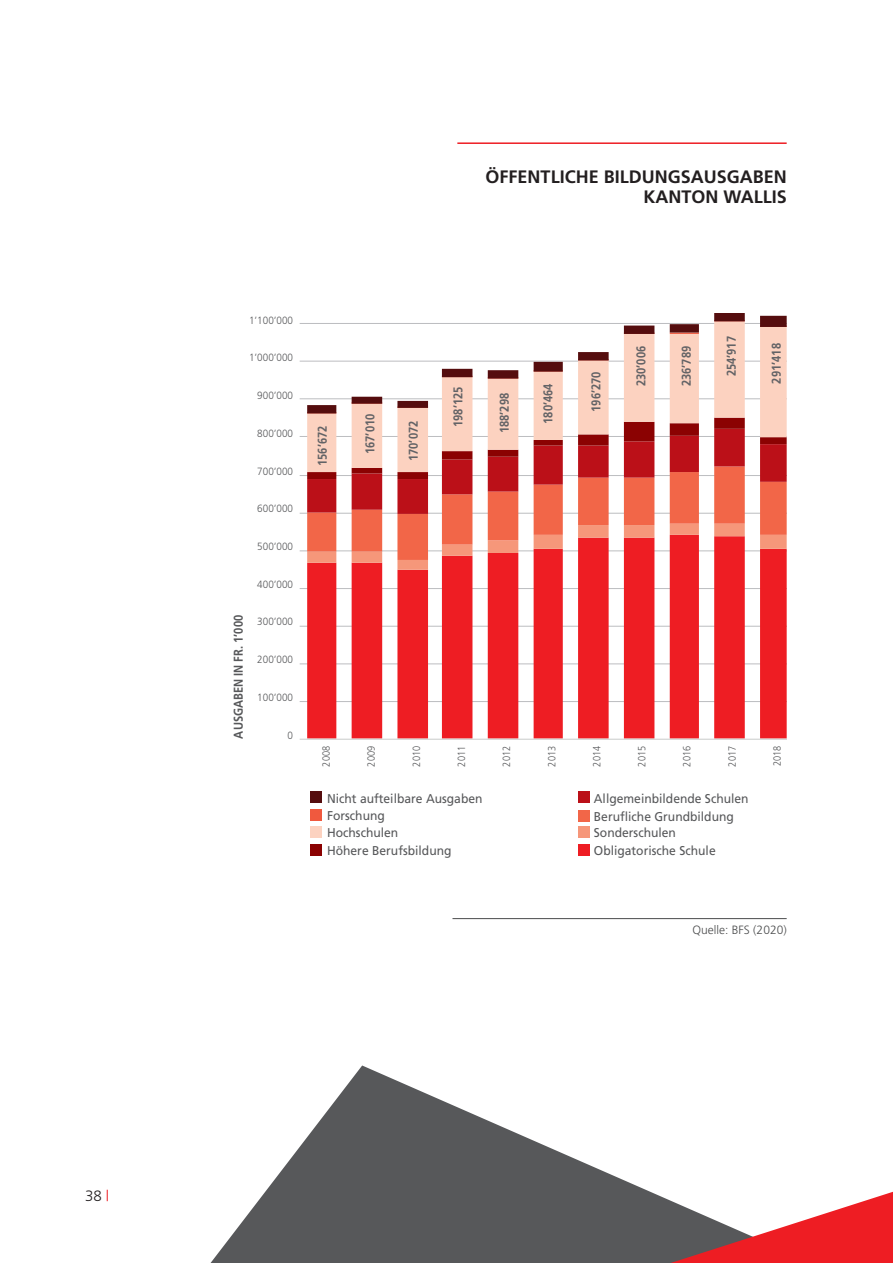
<style>
.page{position:relative;width:893px;height:1263px;background:#fff}
.page>*{position:absolute;margin:0;border:0;box-sizing:border-box;transform-origin:0 0}
.t1{font:700 18px/19.5px "Frutiger";color:#231f20;text-align:right}
.t2{font:300 15px "Frutiger";color:#231f20}
.t3{font:12.75px/18.1px "Frutiger LT Std";color:#57585a;scale:.95 1}
.t4{font:700 12.75px "Frutiger LT Std";color:#636366;scale:.88 1}
.t5{font:700 12.75px "Frutiger LT Std";color:#57585a;scale:.88 1}
.t6{font:300 12px "Frutiger";color:#4b4c4d}
.t7{font:300 10.5px "Frutiger LT Std";color:#57585a;scale:.94 1}
.t8{font:300 10.5px "Frutiger LT Std";color:#57585a;scale:.88 1}
.s1{color:#ee1d23}
</style>
<div class="page">
<svg style="left:211px;top:1065px;width:460px;height:198px;fill:#57585a"></svg>
<svg style="left:671px;top:1192px;width:222px;height:71px"></svg>
<hr style="left:457px;top:142px;width:330px;height:2px;background:#ee1d23">
<hr style="left:300px;top:701px;width:487px;height:1px;background:#bcbdc0">
<hr style="left:300px;top:663px;width:487px;height:1px;background:#bcbdc0">
<hr style="left:300px;top:626px;width:487px;height:1px;background:#bcbdc0">
<hr style="left:300px;top:588px;width:487px;height:1px;background:#bcbdc0">
<hr style="left:300px;top:550px;width:487px;height:1px;background:#bcbdc0">
<hr style="left:300px;top:513px;width:487px;height:1px;background:#bcbdc0">
<hr style="left:300px;top:475px;width:487px;height:1px;background:#bcbdc0">
<hr style="left:300px;top:436px;width:487px;height:1px;background:#bcbdc0">
<hr style="left:300px;top:398px;width:487px;height:1px;background:#bcbdc0">
<hr style="left:300px;top:361px;width:487px;height:1px;background:#bcbdc0">
<hr style="left:300px;top:323px;width:487px;height:1px;background:#bcbdc0">
<svg style="left:307px;top:570px;width:480px;height:168px;fill:#ee1d23"></svg>
<svg style="left:307px;top:560px;width:480px;height:10px"></svg>
<svg style="left:307px;top:514px;width:480px;height:46px"></svg>
<svg style="left:307px;top:413px;width:480px;height:101px"></svg>
<svg style="left:307px;top:313px;width:480px;height:100px"></svg>
<hr style="left:300px;top:739px;width:487px;height:1px;background:#cfd1d0">
<div style="left:310px;top:791px;width:11px;height:11px;background:#550d0e"></div>
<div style="left:310px;top:809px;width:11px;height:11px;background:#f0593e"></div>
<div style="left:310px;top:827px;width:11px;height:11px;background:#fcd2c0"></div>
<div style="left:310px;top:844px;width:11px;height:11px;background:#8b0202"></div>
<div style="left:579px;top:791px;width:11px;height:11px;background:#bb1018"></div>
<div style="left:579px;top:810px;width:11px;height:12px;background:#f26648"></div>
<div style="left:579px;top:827px;width:11px;height:11px;background:#f6977a"></div>
<div style="left:579px;top:844px;width:11px;height:11px;background:#ee1d23"></div>
<hr style="left:452px;top:918px;width:335px;height:1px;background:#4b4c4d">
<p class="t2" style="left:85px;top:1187px;width:26px">38 <span class="s1">|</span></p>
<h1 class="t1" style="left:486px;top:167px;width:303px">ÖFFENTLICHE BILDUNGSAUSGABEN<br>KANTON WALLIS</h1>
<p class="t7" style="left:249px;top:314px;width:48px">1’100’000</p>
<p class="t7" style="left:249px;top:352px;width:48px">1’000’000</p>
<p class="t7" style="left:257px;top:389px;width:40px">900’000</p>
<p class="t7" style="left:257px;top:427px;width:40px">800’000</p>
<p class="t7" style="left:257px;top:465px;width:40px">700’000</p>
<p class="t7" style="left:257px;top:503px;width:40px">600’000</p>
<p class="t7" style="left:257px;top:540px;width:40px">500’000</p>
<p class="t7" style="left:257px;top:578px;width:40px">400’000</p>
<p class="t7" style="left:257px;top:616px;width:40px">300’000</p>
<p class="t7" style="left:257px;top:654px;width:40px">200’000</p>
<p class="t7" style="left:257px;top:691px;width:40px">100’000</p>
<p class="t7" style="left:288px;top:729px;width:7px">0</p>
<p class="t5" style="left:231px;top:738px;width:142px;rotate:-90deg">AUSGABEN IN FR. 1’000</p>
<p class="t4" style="left:315px;top:466px;width:47px;rotate:-90deg">156’672</p>
<p class="t4" style="left:363px;top:454px;width:47px;rotate:-90deg">167’010</p>
<p class="t4" style="left:406px;top:461px;width:47px;rotate:-90deg">170’072</p>
<p class="t4" style="left:451px;top:427px;width:47px;rotate:-90deg">198’125</p>
<p class="t4" style="left:497px;top:433px;width:47px;rotate:-90deg">188’298</p>
<p class="t4" style="left:541px;top:424px;width:47px;rotate:-90deg">180’464</p>
<p class="t4" style="left:589px;top:412px;width:47px;rotate:-90deg">196’270</p>
<p class="t4" style="left:634px;top:386px;width:47px;rotate:-90deg">230’006</p>
<p class="t4" style="left:679px;top:386px;width:47px;rotate:-90deg">236’789</p>
<p class="t4" style="left:724px;top:376px;width:47px;rotate:-90deg">254’917</p>
<p class="t4" style="left:769px;top:383px;width:47px;rotate:-90deg">291’418</p>
<p class="t8" style="left:320px;top:766px;width:25px;rotate:-90deg">2008</p>
<p class="t8" style="left:365px;top:766px;width:25px;rotate:-90deg">2009</p>
<p class="t8" style="left:410px;top:766px;width:25px;rotate:-90deg">2010</p>
<p class="t8" style="left:456px;top:766px;width:25px;rotate:-90deg">2011</p>
<p class="t8" style="left:501px;top:766px;width:25px;rotate:-90deg">2012</p>
<p class="t8" style="left:546px;top:766px;width:25px;rotate:-90deg">2013</p>
<p class="t8" style="left:591px;top:766px;width:25px;rotate:-90deg">2014</p>
<p class="t8" style="left:636px;top:766px;width:25px;rotate:-90deg">2015</p>
<p class="t8" style="left:681px;top:766px;width:25px;rotate:-90deg">2016</p>
<p class="t8" style="left:726px;top:766px;width:25px;rotate:-90deg">2017</p>
<p class="t8" style="left:771px;top:766px;width:25px;rotate:-90deg">2018</p>
<p class="t3" style="left:327px;top:789px;width:165px">Nicht aufteilbare Ausgaben</p>
<p class="t3" style="left:327px;top:824px;width:133px">Hochschulen<br>Höhere Berufsbildung</p>
<p class="t3" style="left:327px;top:806px;width:62px">Forschung</p>
<p class="t3" style="left:594px;top:789px;width:164px">Allgemeinbildende Schulen</p>
<p class="t3" style="left:594px;top:824px;width:130px">Sonderschulen<br>Obligatorische Schule</p>
<p class="t3" style="left:594px;top:808px;width:149px">Berufliche Grundbildung</p>
<p class="t6" style="left:693px;top:923px;width:96px">Quelle: BFS (2020)</p>
</div>
